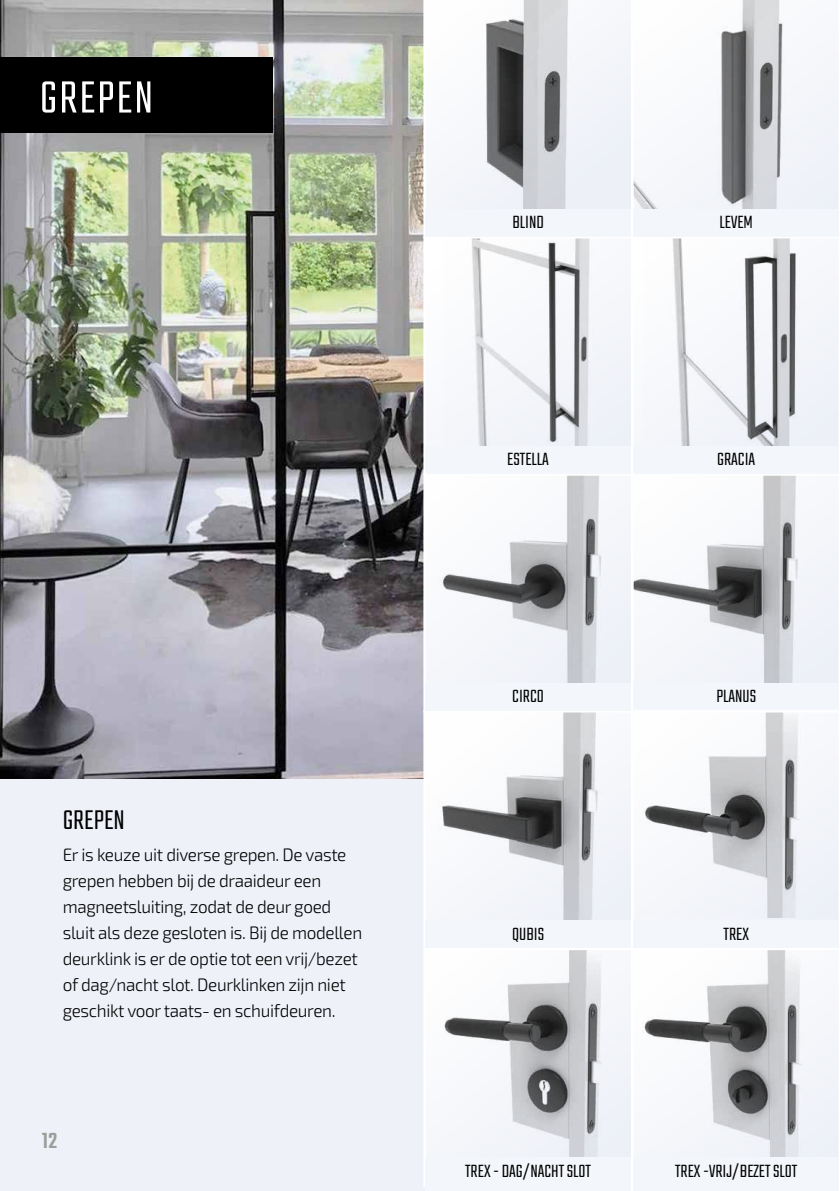
<style>
.page{position:relative;width:840px;height:1191px;background:#fff}
.page>*{position:absolute;margin:0;border:0;box-sizing:border-box;transform-origin:0 0}
.t1{font:300 50px "Teko";letter-spacing:.04em;color:#fff}
.t2{font:300 30px "Teko";color:#000}
.t3{font:500 24px "Teko";color:#9d9d9c}
.t4{font:300 19.6px "Teko";color:#000}
.t5{font:300 18px/26px "Exo 2";letter-spacing:-.02em;color:#000;scale:.95 1}
</style>
<div class="page">
<div style="left:0;top:567px;width:476px;height:624px;background:#eef1f8"></div>
<img style="left:0;top:0;width:423px;height:778px">
<svg style="left:633px;top:0;width:206px;height:236px"></svg>
<img style="left:633px;top:476px;width:203px;height:207px">
<img style="left:642px;top:239px;width:194px;height:207px">
<div style="left:630px;top:236px;width:209px;height:239px;border:2px solid #fff"></div>
<img style="left:639px;top:713px;width:197px;height:204px">
<div style="left:630px;top:710px;width:209px;height:239px;border:2px solid #fff"></div>
<img style="left:643px;top:950px;width:193px;height:207px">
<div style="left:630px;top:947px;width:209px;height:240px;border:2px solid #fff"></div>
<svg style="left:423px;top:0;width:208px;height:236px"></svg>
<img style="left:426px;top:476px;width:204px;height:207px">
<div style="left:423px;top:473px;width:210px;height:239px;border:2px solid #fff"></div>
<img style="left:443px;top:239px;width:187px;height:207px">
<div style="left:423px;top:236px;width:210px;height:239px;border:2px solid #fff"></div>
<img style="left:426px;top:713px;width:204px;height:207px">
<div style="left:423px;top:710px;width:210px;height:239px;border:2px solid #fff"></div>
<svg style="left:426px;top:950px;width:204px;height:207px;fill:#f2f4f9"></svg>
<div style="left:423px;top:947px;width:210px;height:240px;border:2px solid #fff"></div>
<div style="left:0;top:57px;width:272px;height:75px;background:#000"></div>
<div style="left:425px;top:209px;width:205px;height:27px;background:#f3f6fa"></div>
<div style="left:425px;top:446px;width:205px;height:27px;background:#f3f6fa"></div>
<div style="left:425px;top:920px;width:205px;height:27px;background:#f3f6fa"></div>
<div style="left:425px;top:683px;width:205px;height:27px;background:#f3f6fa"></div>
<div style="left:425px;top:1157px;width:205px;height:34px;background:#f3f6fa"></div>
<div style="left:633px;top:209px;width:205px;height:27px;background:#f3f6fa"></div>
<div style="left:633px;top:446px;width:205px;height:27px;background:#f3f6fa"></div>
<div style="left:633px;top:920px;width:205px;height:27px;background:#f3f6fa"></div>
<div style="left:633px;top:683px;width:205px;height:27px;background:#f3f6fa"></div>
<div style="left:633px;top:1157px;width:205px;height:34px;background:#f3f6fa"></div>
<h1 class="t1" style="left:40px;top:77px;width:115px">GREPEN</h1>
<h2 class="t2" style="left:63px;top:808px;width:63px">GREPEN</h2>
<p class="t5" style="left:63px;top:842px;width:316px">Er is keuze uit diverse grepen. De vaste grepen hebben bij de draaideur een magneetsluiting, zodat de deur goed sluit als deze gesloten is. Bij de modellen deurklink is er de optie tot een vrij/bezet of dag/nacht slot. Deurklinken zijn niet geschikt voor taats- en schuifdeuren.</p>
<h3 class="t3" style="left:42px;top:1126px;width:17px">12</h3>
<p class="t4" style="left:512px;top:214px;width:33px">BLIND</p>
<p class="t4" style="left:719px;top:214px;width:35px">LEVEM</p>
<p class="t4" style="left:507px;top:451px;width:43px">ESTELLA</p>
<p class="t4" style="left:716px;top:451px;width:40px">GRACIA</p>
<p class="t4" style="left:512px;top:688px;width:33px">CIRCO</p>
<p class="t4" style="left:716px;top:688px;width:41px">PLANUS</p>
<p class="t4" style="left:512px;top:926px;width:34px">QUBIS</p>
<p class="t4" style="left:723px;top:926px;width:27px">TREX</p>
<p class="t4" style="left:465px;top:1162px;width:127px">TREX - DAG/NACHT SLOT</p>
<p class="t4" style="left:674px;top:1162px;width:124px">TREX -VRIJ/BEZET SLOT</p>
</div>
